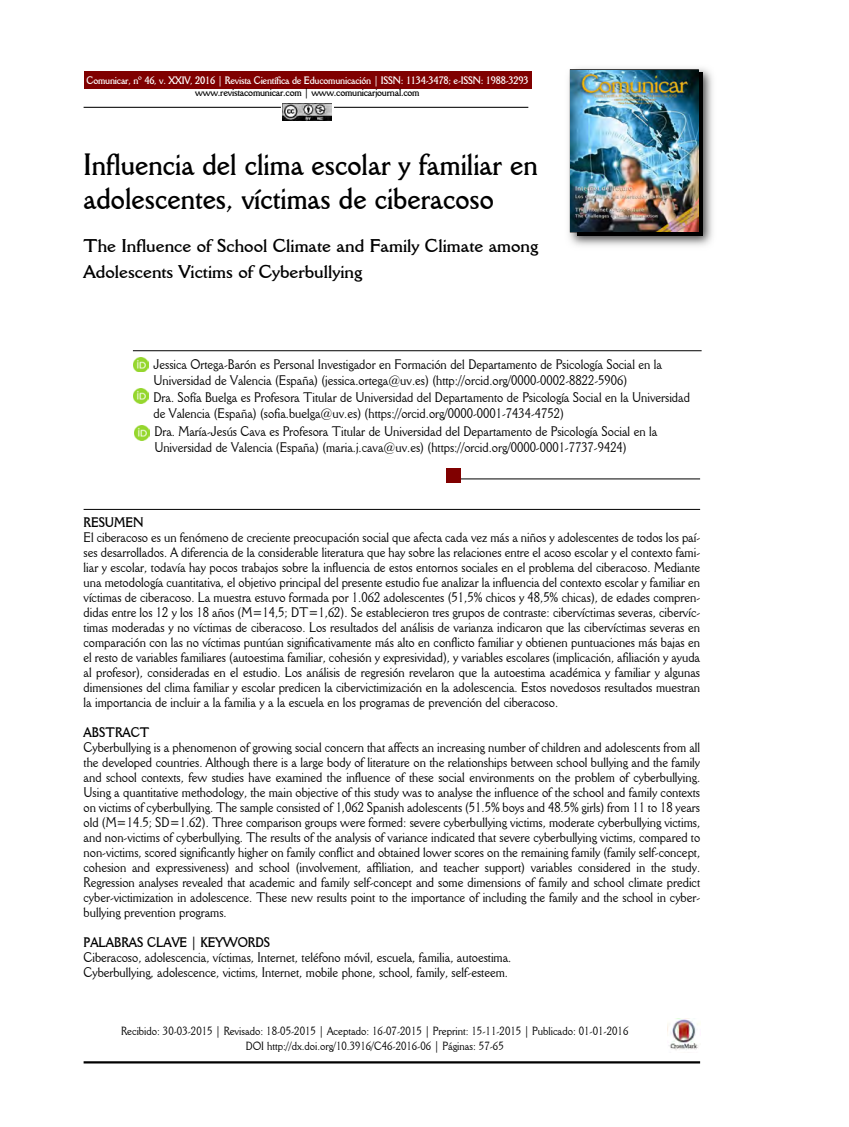
<style>
.page{position:relative;width:849px;height:1127px;background:#fff}
.page>*{position:absolute;margin:0;border:0;box-sizing:border-box;transform-origin:0 0}
.t1{font:700 30px/34.5px "Della Robbia BT";color:#000;scale:.9 1}
.t2{font:700 18px/26px "Della Robbia BT";color:#000}
.t3{font:13.5px/15px "Della Robbia BT";color:#000;scale:.9 1}
.t4{font:700 13.5px "Della Robbia BT";color:#000;scale:.9 1}
.t5{font:11.55px/15px "Della Robbia BT";color:#000;text-align:center;scale:.9 1}
.t6{font:700 10.5px "Della Robbia BT";letter-spacing:-.02em;color:#fff;scale:.9 1}
.t7{font:700 10.5px "Della Robbia BT";letter-spacing:-.02em;color:#000;scale:.9 1}
</style>
<div class="page">
<svg style="left:83px;top:106px;width:446px;height:2px"></svg>
<div style="left:84px;top:71px;width:448px;height:17px;background:#800000"></div>
<img style="left:568px;top:68px;width:145px;height:178px">
<img style="left:577px;top:73px;width:125px;height:163px">
<img style="left:571px;top:70px;width:127px;height:162px">
<svg style="left:132px;top:350px;width:570px;height:1px"></svg>
<svg style="left:83px;top:508px;width:618px;height:2px"></svg>
<svg style="left:461px;top:478px;width:240px;height:1px"></svg>
<img style="left:668px;top:1018px;width:32px;height:32px">
<hr style="left:84px;top:1061px;width:616px;height:2px;background:#000">
<div style="left:446px;top:469px;width:15px;height:14px;background:#800000"></div>
<img style="left:134px;top:357px;width:15px;height:15px">
<svg style="left:133px;top:391px;width:12px;height:13px"></svg>
<img style="left:134px;top:388px;width:15px;height:15px">
<div style="left:281px;top:103px;width:53px;height:18px;background:#fff"></div>
<img style="left:282px;top:103px;width:50px;height:18px">
<svg style="left:134px;top:428px;width:16px;height:13px"></svg>
<img style="left:135px;top:425px;width:14px;height:15px">
<p class="t6" style="left:87px;top:74px;width:493px">Comunicar, nº 46, v. XXIV, 2016 | Revista Científica de Educomunicación | ISSN: 1134-3478; e-ISSN: 1988-3293</p>
<p class="t7" style="left:195px;top:86px;width:251px">www.revistacomunicar.com | www.comunicarjournal.com</p>
<h1 class="t1" style="left:84px;top:146px;width:506px">Influencia del clima escolar y familiar en adolescentes, víctimas de ciberacoso</h1>
<h2 class="t2" style="left:84px;top:232px;width:456px">The Influence of School Climate and Family Climate among<br>Adolescents Victims of Cyberbullying</h2>
<p class="t3" style="left:153px;top:356px;width:567px;line-height:15.8px">Jessica Ortega-Barón es Personal Investigador en Formación del Departamento de Psicología Social en la<br>Universidad de Valencia (España) (jessica.ortega@uv.es) (http://orcid.org/0000-0002-8822-5906)</p>
<p class="t3" style="left:153px;top:390px;width:598px;line-height:15.8px">Dra. Sofía Buelga es Profesora Titular de Universidad del Departamento de Psicología Social en la Universidad de Valencia (España) (sofia.buelga@uv.es) (https://orcid.org/0000-0001-7434-4752)</p>
<p class="t3" style="left:154px;top:423px;width:560px;line-height:15.8px">Dra. María-Jesús Cava es Profesora Titular de Universidad del Departamento de Psicología Social en la<br>Universidad de Valencia (España) (maria.j.cava@uv.es) (https://orcid.org/0000-0001-7737-9424)</p>
<p class="t4" style="left:84px;top:514px;width:68px">RESUMEN</p>
<p class="t3" style="left:84px;top:530px;width:687px;text-align:justify">El ciberacoso es un fenómeno de creciente preocupación social que afecta cada vez más a niños y adolescentes de todos los paí&shy;ses desarrollados. A diferencia de la considerable literatura que hay sobre las relaciones entre el acoso escolar y el contexto fami&shy;liar y escolar, todavía hay pocos trabajos sobre la influencia de estos entornos sociales en el problema del ciberacoso. Mediante una metodología cuantitativa, el objetivo principal del presente estudio fue analizar la influencia del contexto escolar y familiar en víctimas de ciberacoso. La muestra estuvo formada por 1.062 adolescentes (51,5% chicos y 48,5% chicas), de edades compren&shy;didas entre los 12 y los 18 años (M=14,5; DT=1,62). Se establecieron tres grupos de contraste: cibervíctimas severas, cibervíc&shy;timas moderadas y no víctimas de ciberacoso. Los resultados del análisis de varianza indicaron que las cibervíctimas severas en comparación con las no víctimas puntúan significativamente más alto en conflicto familiar y obtienen puntuaciones más bajas en el resto de variables familiares (autoestima familiar, cohesión y expresividad), y variables escolares (implicación, afiliación y ayuda al profesor), consideradas en el estudio. Los análisis de regresión revelaron que la autoestima académica y familiar y algunas dimensiones del clima familiar y escolar predicen la cibervictimización en la adolescencia. Estos novedosos resultados muestran la importancia de incluir a la familia y a la escuela en los programas de prevención del ciberacoso.</p>
<p class="t4" style="left:84px;top:724px;width:75px">ABSTRACT</p>
<p class="t3" style="left:84px;top:740px;width:687px;text-align:justify">Cyberbullying is a phenomenon of growing social concern that affects an increasing number of children and adolescents from all the developed countries. Although there is a large body of literature on the relationships between school bullying and the family and school contexts, few studies have examined the influence of these social environments on the problem of cyberbullying.<br>Using a quantitative methodology, the main objective of this study was to analyse the influence of the school and family contexts on victims of cyberbullying. The sample consisted of 1,062 Spanish adolescents (51.5% boys and 48.5% girls) from 11 to 18 years old (M=14.5; SD=1.62). Three comparison groups were formed: severe cyberbullying victims, moderate cyberbullying victims, and non-victims of cyberbullying. The results of the analysis of variance indicated that severe cyberbullying victims, compared to non-victims, scored significantly higher on family conflict and obtained lower scores on the remaining family (family self-concept, cohesion and expressiveness) and school (involvement, affiliation, and teacher support) variables considered in the study.<br>Regression analyses revealed that academic and family self-concept and some dimensions of family and school climate predict cyber-victimization in adolescence. These new results point to the importance of including the family and the school in cyber&shy;bullying prevention programs.</p>
<p class="t4" style="left:84px;top:934px;width:209px">PALABRAS CLAVE | KEYWORDS</p>
<p class="t3" style="left:84px;top:950px;width:477px">Ciberacoso, adolescencia, víctimas, Internet, teléfono móvil, escuela, familia, autoestima.<br>Cyberbullying, adolescence, victims, Internet, mobile phone, school, family, self-esteem.</p>
<p class="t5" style="left:121px;top:1023px;width:565px">Recibido: 30-03-2015 | Revisado: 18-05-2015 | Aceptado: 16-07-2015 | Preprint: 15-11-2015 | Publicado: 01-01-2016<br>DOI http://dx.doi.org/10.3916/C46-2016-06 | Páginas: 57-65</p>
</div>
